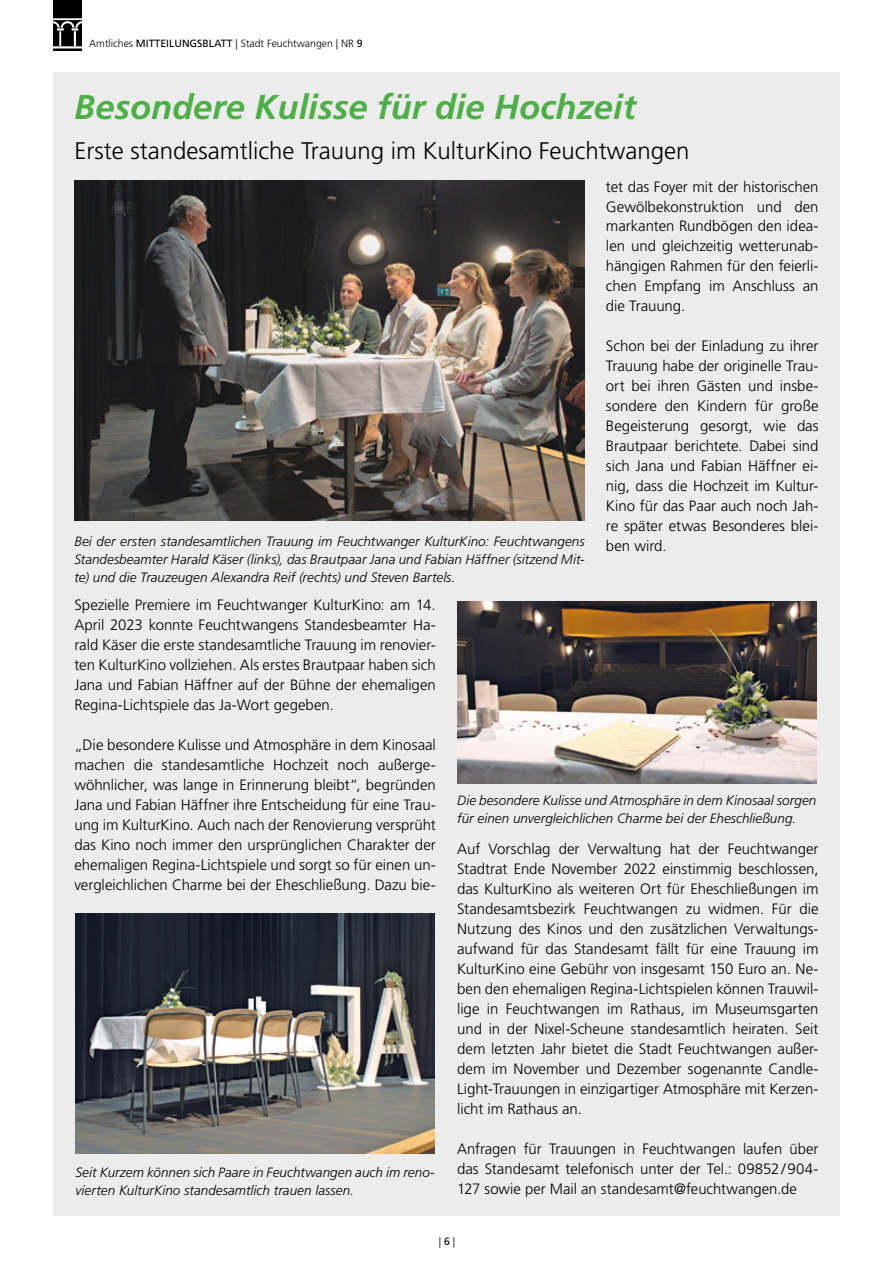
<style>
.page{position:relative;width:893px;height:1263px;background:#fff}
.page>*{position:absolute;margin:0;border:0;box-sizing:border-box;transform-origin:0 0}
.t1{font:italic 700 34.5px "Frutiger";color:#4daf46}
.t2{font:300 24px "Frutiger";color:#000}
.t3{font:300 15px/20px "Frutiger";color:#000;text-align:justify}
.t4{font:italic 300 13.5px/18px "Frutiger";color:#000}
.t5{font:300 10.5px "Frutiger";color:#000}
.s1{font-weight:400}
</style>
<div class="page">
<img style="left:53px;top:1px;width:28px;height:50px">
<svg style="left:53px;top:0;width:28px;height:1px"></svg>
<div style="left:53px;top:72px;width:787px;height:1144px;background:#ececec"></div>
<img style="left:74px;top:180px;width:511px;height:340px">
<img style="left:75px;top:913px;width:360px;height:240px">
<img style="left:457px;top:601px;width:359px;height:183px">
<p class="t5" style="left:89px;top:37px;width:275px">Amtliches <span class="s1">MITTEILUNGSBLATT</span> | Stadt Feuchtwangen | NR <span class="s1">9</span></p>
<h1 class="t1" style="left:74px;top:87px;width:563px">Besondere Kulisse für die Hochzeit</h1>
<h2 class="t2" style="left:74px;top:137px;width:617px">Erste standesamtliche Trauung im KulturKino Feuchtwangen</h2>
<p class="t4" style="left:74px;top:532px;width:512px;text-align:justify">Bei der ersten standesamtlichen Trauung im Feuchtwanger KulturKino: Feuchtwangens Standesbeamter Harald Käser (links), das Brautpaar Jana und Fabian Häffner (sitzend Mit&shy;te) und die Trauzeugen Alexandra Reif (rechts) und Steven Bartels.</p>
<p class="t3" style="left:606px;top:177px;width:214px">tet das Foyer mit der historischen Gewölbekonstruktion und den markanten Rundbögen den idea&shy;len und gleichzeitig wetterunab&shy;hängigen Rahmen für den feierli&shy;chen Empfang im Anschluss an die Trauung.</p>
<p class="t3" style="left:606px;top:336px;width:214px">Schon bei der Einladung zu ihrer Trauung habe der originelle Trau&shy;ort bei ihren Gästen und insbe&shy;sondere den Kindern für große Begeisterung gesorgt, wie das Brautpaar berichtete. Dabei sind sich Jana und Fabian Häffner ei&shy;nig, dass die Hochzeit im Kultur-Kino für das Paar auch noch Jah&shy;re später etwas Besonderes blei&shy;ben wird.</p>
<p class="t3" style="left:74px;top:595px;width:363px">Spezielle Premiere im Feuchtwanger KulturKino: am 14.<br>April 2023 konnte Feuchtwangens Standesbeamter Ha&shy;rald Käser die erste standesamtliche Trauung im renovier&shy;ten KulturKino vollziehen. Als erstes Brautpaar haben sich Jana und Fabian Häffner auf der Bühne der ehemaligen Regina-Lichtspiele das Ja-Wort gegeben.</p>
<p class="t3" style="left:74px;top:735px;width:363px">„Die besondere Kulisse und Atmosphäre in dem Kinosaal machen die standesamtliche Hochzeit noch außerge&shy;wöhnlicher, was lange in Erinnerung bleibt“, begründen Jana und Fabian Häffner ihre Entscheidung für eine Trau&shy;ung im KulturKino. Auch nach der Renovierung versprüht das Kino noch immer den ursprünglichen Charakter der ehemaligen Regina-Lichtspiele und sorgt so für einen un&shy;vergleichlichen Charme bei der Eheschließung. Dazu bie-</p>
<p class="t4" style="left:75px;top:1163px;width:361px">Seit Kurzem können sich Paare in Feuchtwangen auch im reno&shy;vierten KulturKino standesamtlich trauen lassen.</p>
<p class="t4" style="left:457px;top:791px;width:361px">Die besondere Kulisse und Atmosphäre in dem Kinosaal sorgen für einen unvergleichlichen Charme bei der Eheschließung.</p>
<p class="t3" style="left:457px;top:839px;width:363px">Auf Vorschlag der Verwaltung hat der Feuchtwanger Stadtrat Ende November 2022 einstimmig beschlossen, das KulturKino als weiteren Ort für Eheschließungen im Standesamtsbezirk Feuchtwangen zu widmen. Für die Nutzung des Kinos und den zusätzlichen Verwaltungs&shy;aufwand für das Standesamt fällt für eine Trauung im KulturKino eine Gebühr von insgesamt 150 Euro an. Ne&shy;ben den ehemaligen Regina-Lichtspielen können Trauwil&shy;lige in Feuchtwangen im Rathaus, im Museumsgarten und in der Nixel-Scheune standesamtlich heiraten. Seit dem letzten Jahr bietet die Stadt Feuchtwangen außer&shy;dem im November und Dezember sogenannte Candle-Light-Trauungen in einzigartiger Atmosphäre mit Kerzen&shy;licht im Rathaus an.</p>
<p class="t3" style="left:457px;top:1139px;width:363px">Anfragen für Trauungen in Feuchtwangen laufen über das Standesamt telefonisch unter der Tel.: 09852/904- 127 sowie per Mail an standesamt@feuchtwangen.de</p>
<p class="t5" style="left:439px;top:1236px;width:18px">| <span class="s1">6</span> |</p>
</div>
